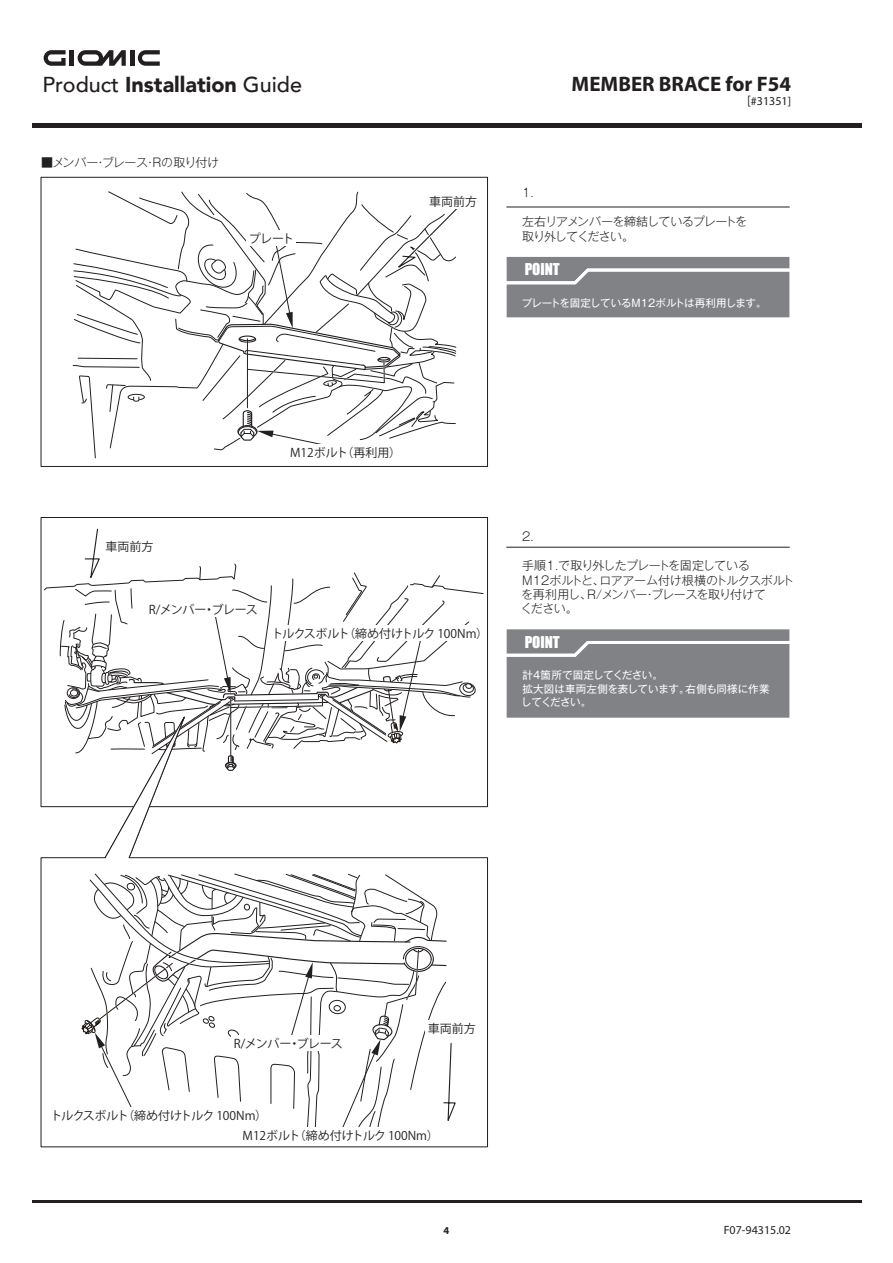
<style>
.page{position:relative;width:893px;height:1263px;background:#fff}
.page>*{position:absolute;margin:0;border:0;box-sizing:border-box;transform-origin:0 0}
.t1{font:500 21.6px "Avenir";color:#231f20}
.t2{font:700 21px "Myriad Pro";color:#231f20}
.t3{font:15px "Impact";color:#fff}
.t4{font:12px "Koz Go Pro";color:#231f20}
.t5{font:300 12px/14.4px "Gothic MB101 Pro";letter-spacing:-.045em;color:#231f20}
.t6{font:300 12px/14.4px "Gothic MB101 Pro";letter-spacing:-.065em;color:#231f20}
.t7{font:12px "Koz Go Pro";letter-spacing:-.045em;color:#231f20}
.t8{font:12px "Myriad Pro";color:#231f20}
.t9{font:300 12px "Gothic MB101 Pro";letter-spacing:-.02em;color:#231f20}
.t10{font:10.5px/13.5px "Gothic MB101 Pro";letter-spacing:-.015em;color:#fff}
.t11{font:700 10.5px "Myriad Pro";color:#231f20}
.s1{font-weight:900}
.s2{font-family:"Koz Go Pr 6 N"}
</style>
<div class="page">
<hr style="left:70px;top:50px;width:4px;height:16px;background:#231f20">
<hr style="left:130px;top:50px;width:4px;height:16px;background:#231f20">
<svg style="left:44px;top:50px;width:22px;height:16px"></svg>
<svg style="left:138px;top:50px;width:22px;height:16px"></svg>
<svg style="left:78px;top:50px;width:48px;height:16px"></svg>
<hr style="left:32px;top:1200px;width:829px;height:2px;background:#231f20">
<div style="left:32px;top:123px;width:829px;height:5px;background:#231f20"></div>
<div style="left:41px;top:177px;width:447px;height:290px;border:1px solid #231f20"></div>
<svg style="left:40px;top:707px;width:448px;height:440px"></svg>
<div style="left:425px;top:1020px;width:54px;height:16px;background:#fff"></div>
<div style="left:48px;top:1107px;width:213px;height:16px;background:#fff"></div>
<svg style="left:81px;top:874px;width:376px;height:267px"></svg>
<div style="left:231px;top:1035px;width:115px;height:16px;background:#fff"></div>
<div style="left:239px;top:1127px;width:198px;height:16px;background:#fff"></div>
<hr style="left:507px;top:207px;width:282px;height:1px;background:#231f20">
<div style="left:507px;top:257px;width:282px;height:60px;background:#808285"></div>
<div style="left:507px;top:629px;width:282px;height:89px;background:#808285"></div>
<hr style="left:507px;top:547px;width:282px;height:1px;background:#231f20">
<svg style="left:73px;top:191px;width:384px;height:267px"></svg>
<div style="left:427px;top:193px;width:54px;height:16px;background:#fff"></div>
<svg style="left:44px;top:528px;width:440px;height:331px"></svg>
<h1 class="t1" style="left:43px;top:66px;width:261px">Product <span class="s1">Installation</span> Guide</h1>
<p class="t9" style="left:41px;top:152px;width:180px">■メンバー・ブレース・Rの取り付け</p>
<p class="t4" style="left:249px;top:231px;width:47px">プレート</p>
<p class="t4" style="left:429px;top:193px;width:49px">車両前方</p>
<h2 class="t2" style="left:572px;top:70px;width:221px">MEMBER BRACE for F54</h2>
<p class="t8" style="left:747px;top:94px;width:45px"><span class="s2">[</span>#31351]</p>
<p class="t5" style="left:522px;top:184px;width:13px">1.</p>
<p class="t6" style="left:522px;top:213px;width:227px">左右リアメンバーを締結しているプレートを取り外してください。</p>
<p class="t3" style="left:525px;top:258px;width:37px">POINT</p>
<p class="t10" style="left:522px;top:294px;width:246px">プレートを固定しているM12ボルトは再利用します。</p>
<p class="t4" style="left:290px;top:444px;width:112px">M12ボルト（再利用）</p>
<p class="t4" style="left:106px;top:539px;width:49px">車両前方</p>
<p class="t7" style="left:149px;top:601px;width:111px">R/メンバー・ブレース</p>
<p class="t4" style="left:271px;top:626px;width:218px">トルクスボルト（締め付けトルク 100Nm）</p>
<p class="t5" style="left:522px;top:528px;width:13px">2.</p>
<p class="t5" style="left:521px;top:557px;width:275px">手順1.で取り外したプレートを固定している<br>M12ボルトと、ロアアーム付け根横のトルクスボルトを再利用し、R/メンバー・ブレースを取り付けて<br>ください。</p>
<p class="t3" style="left:525px;top:630px;width:37px">POINT</p>
<p class="t10" style="left:521px;top:667px;width:250px">計4箇所で固定してください。<br>拡大図は車両左側を表しています。右側も同様に作業してください。</p>
<p class="t7" style="left:234px;top:1035px;width:111px">R/メンバー・ブレース</p>
<p class="t4" style="left:50px;top:1108px;width:218px">トルクスボルト（締め付けトルク 100Nm）</p>
<p class="t4" style="left:428px;top:1020px;width:49px">車両前方</p>
<p class="t4" style="left:243px;top:1128px;width:198px">M12ボルト（締め付けトルク 100Nm）</p>
<p class="t11" style="left:444px;top:1223px;width:7px">4</p>
<p class="t8" style="left:724px;top:1222px;width:69px">F07-94315.02</p>
</div>
